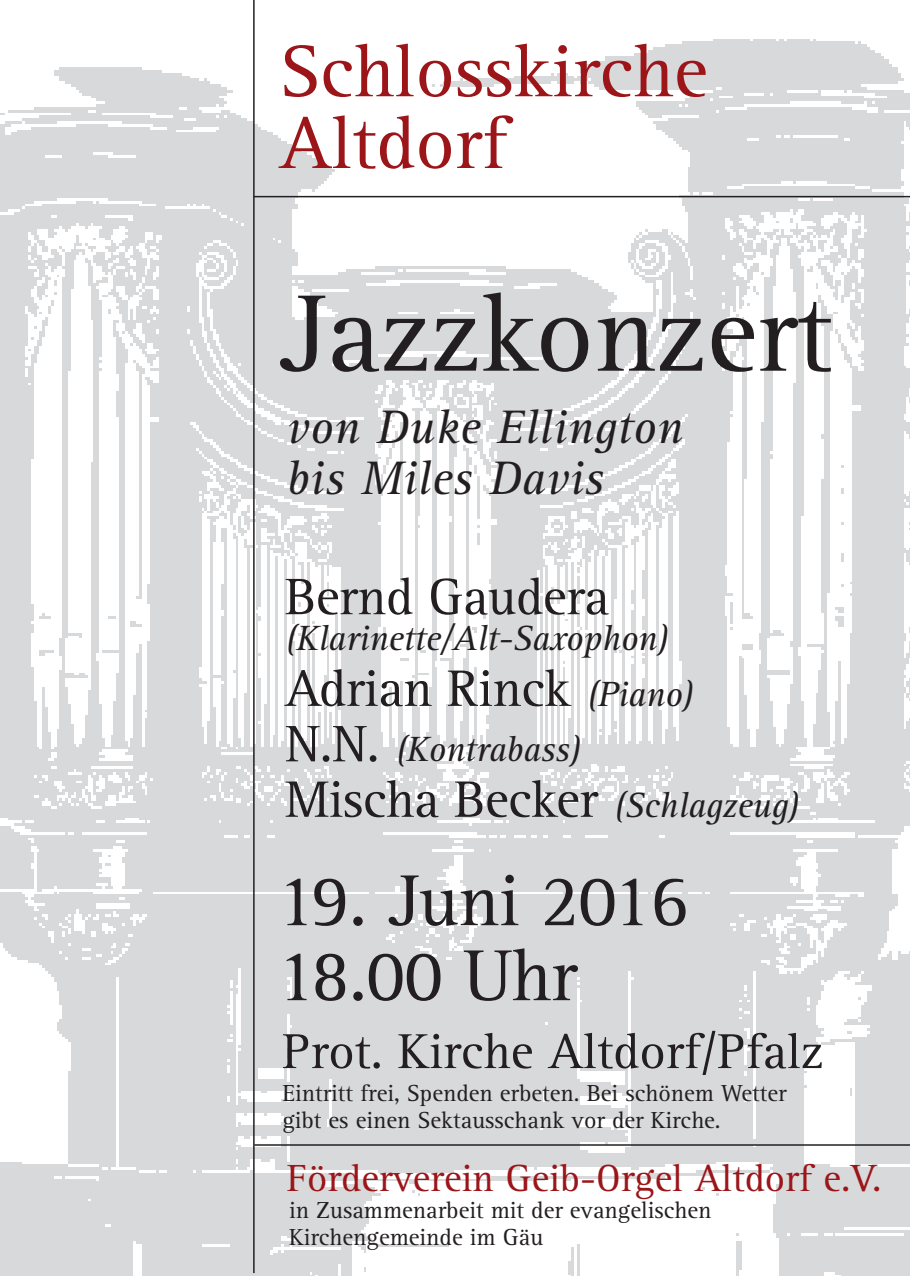
<style>
.page{position:relative;width:910px;height:1276px;background:#fff}
.page>*{position:absolute;margin:0;border:0;box-sizing:border-box;transform-origin:0 0}
.t1{font:112.8px "Rotis Serif";color:#231f20}
.t2{font:75.6px/71.7px "Rotis Serif";color:#9b1519}
.t3{font:74.7px/75px "Rotis Serif";letter-spacing:-.01em;color:#231f20}
.t4{font:53.1px "Rotis Serif";letter-spacing:-.01em;color:#231f20}
.t5{font:50.7px "Rotis Serif";color:#231f20}
.t6{font:italic 48.6px/50.7px "Rotis Serif";letter-spacing:.01em;color:#231f20}
.t7{font:39px "Rotis Serif";color:#9b1519}
.t8{font:italic 36.3px "Rotis Serif";letter-spacing:-.01em;color:#231f20}
.t9{font:24px/27px "Rotis Serif";color:#231f20}
.s1{font-style:italic;font-size:36.3px}
.s2{font-style:normal;font-size:53.1px}
</style>
<div class="page">
<img style="left:0;top:39px;width:910px;height:1237px">
<hr style="left:253px;top:0;width:2px;height:1273px;background:#231f20">
<hr style="left:254px;top:1144px;width:656px;height:1px;background:#231f20">
<hr style="left:253px;top:196px;width:657px;height:1px;background:#231f20">
<h2 class="t2" style="left:279px;top:38px;width:430px">Schlosskirche<br>Altdorf</h2>
<h1 class="t1" style="left:279px;top:269px;width:555px">Jazzkonzert</h1>
<h3 class="t6" style="left:287px;top:403px;width:397px">von Duke Ellington bis Miles Davis</h3>
<h3 class="t4" style="left:285px;top:566px;width:326px">Bernd Gaudera</h3>
<h3 class="t8" style="left:285px;top:618px;width:385px">(Klarinette/Alt-Saxophon)</h3>
<h3 class="t4" style="left:285px;top:658px;width:410px">Adrian Rinck <span class="s1">(Piano)</span></h3>
<h3 class="t8" style="left:285px;top:729px;width:297px"><span class="s2">N.N.</span> (Kontrabass)</h3>
<h3 class="t4" style="left:285px;top:769px;width:516px">Mischa Becker <span class="s1">(Schlagzeug)</span></h3>
<h3 class="t3" style="left:276px;top:865px;width:414px">19. Juni 2016<br>18.00 Uhr</h3>
<h3 class="t5" style="left:282px;top:1022px;width:543px">Prot. Kirche Altdorf/Pfalz</h3>
<p class="t9" style="left:282px;top:1080px;width:506px">Eintritt frei, Spenden erbeten. Bei schönem Wetter gibt es einen Sektausschank vor der Kirche.</p>
<h3 class="t7" style="left:287px;top:1156px;width:596px">Förderverein Geib-Orgel Altdorf e.V.</h3>
<p class="t9" style="left:289px;top:1197px;width:424px">in Zusammenarbeit mit der evangelischen<br>Kirchengemeinde im Gäu</p>
</div>
